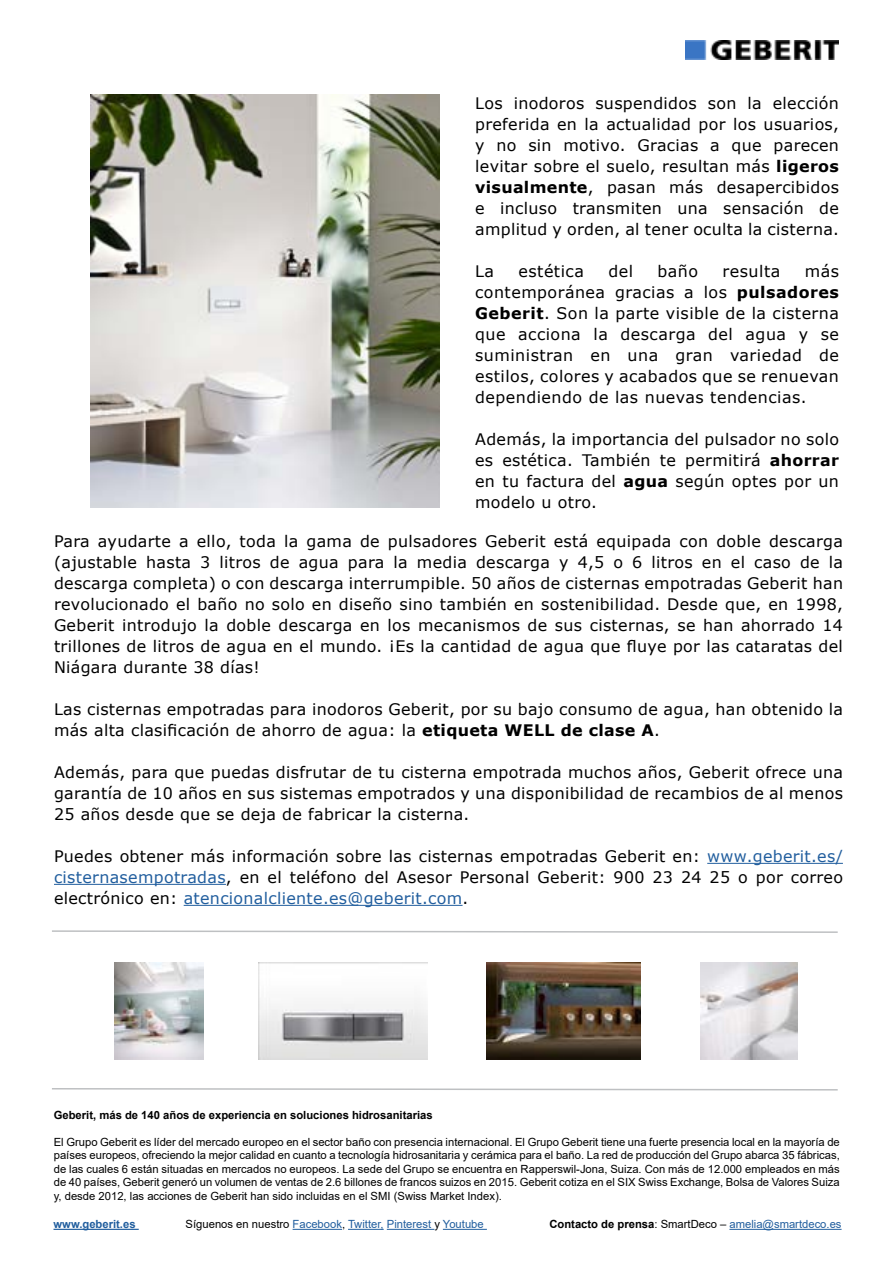
<style>
.page{position:relative;width:893px;height:1263px;background:#fff}
.page>*{position:absolute;margin:0;border:0;box-sizing:border-box;transform-origin:0 0}
.t1{font:15.9px/21px "Verdana";letter-spacing:.02em;color:#000;text-align:justify}
.t2{font:11.25px/13.5px "Arial";color:#000;text-align:justify}
.t3{font:11.25px "Arial";color:#215e9e}
.t4{font:700 11.25px "Arial";color:#000}
.t5{font:700 11.25px "Arial";color:#215e9e}
.s1{font-weight:700}
.s2{color:#215e9e}
.s3{color:#000}
.s4{font-weight:700;color:#000}
</style>
<div class="page">
<hr style="left:707px;top:863px;width:136px;height:1px;background:#215e9e">
<hr style="left:54px;top:884px;width:172px;height:1px;background:#215e9e">
<hr style="left:184px;top:905px;width:279px;height:1px;background:#215e9e">
<hr style="left:54px;top:1229px;width:85px;height:1px;background:#215e9e">
<hr style="left:293px;top:1229px;width:49px;height:1px;background:#215e9e">
<hr style="left:348px;top:1229px;width:36px;height:1px;background:#215e9e">
<hr style="left:387px;top:1229px;width:47px;height:1px;background:#215e9e">
<hr style="left:443px;top:1229px;width:44px;height:1px;background:#215e9e">
<hr style="left:729px;top:1229px;width:113px;height:1px;background:#215e9e">
<svg style="left:52px;top:930px;width:786px;height:3px"></svg>
<svg style="left:52px;top:1088px;width:786px;height:3px"></svg>
<img style="left:90px;top:95px;width:350px;height:413px">
<img style="left:686px;top:40px;width:153px;height:20px">
<img style="left:258px;top:962px;width:169px;height:97px">
<img style="left:487px;top:962px;width:154px;height:97px">
<img style="left:700px;top:962px;width:97px;height:97px">
<img style="left:115px;top:962px;width:89px;height:97px">
<p class="t1" style="left:475px;top:92px;width:365px">Los inodoros suspendidos son la elección preferida en la actualidad por los usuarios, y no sin motivo. Gracias a que parecen levitar sobre el suelo, resultan más <span class="s1">ligeros visualmente</span>, pasan más desapercibidos e incluso transmiten una sensación de amplitud y orden, al tener oculta la cisterna.</p>
<p class="t1" style="left:475px;top:260px;width:20px">La</p>
<p class="t1" style="left:519px;top:260px;width:67px">estética</p>
<p class="t1" style="left:608px;top:260px;width:26px">del</p>
<p class="t1" style="left:657px;top:260px;width:42px">baño</p>
<p class="t1" style="left:723px;top:260px;width:59px">resulta</p>
<p class="t1" style="left:475px;top:260px;width:365px;text-indent:330px">más contemporánea gracias a los <span class="s1">pulsadores Geberit</span>. Son la parte visible de la cisterna que acciona la descarga del agua y se suministran en una gran variedad de estilos, colores y acabados que se renuevan dependiendo de las nuevas tendencias.</p>
<p class="t1" style="left:475px;top:428px;width:365px">Además, la importancia del pulsador no solo es estética. También te permitirá <span class="s1">ahorrar </span>en tu factura del <span class="s1">agua</span> según optes por un modelo u otro.</p>
<p class="t1" style="left:54px;top:530px;width:791px">Para ayudarte a ello, toda la gama de pulsadores Geberit está equipada con doble descarga (ajustable hasta 3 litros de agua para la media descarga y 4,5 o 6 litros en el caso de la descarga completa) o con descarga interrumpible. 50 años de cisternas empotradas Geberit han revolucionado el baño no solo en diseño sino también en sostenibilidad. Desde que, en 1998, Geberit introdujo la doble descarga en los mecanismos de sus cisternas, se han ahorrado 14 trillones de litros de agua en el mundo. ¡Es la cantidad de agua que fluye por las cataratas del Niágara durante 38 días!</p>
<p class="t1" style="left:54px;top:698px;width:790px">Las cisternas empotradas para inodoros Geberit, por su bajo consumo de agua, han obtenido la más alta clasificación de ahorro de agua: la <span class="s1">etiqueta WELL de clase A</span>.</p>
<p class="t1" style="left:54px;top:761px;width:791px">Además, para que puedas disfrutar de tu cisterna empotrada muchos años, Geberit ofrece una garantía de 10 años en sus sistemas empotrados y una disponibilidad de recambios de al menos 25 años desde que se deja de fabricar la cisterna.</p>
<p class="t1" style="left:54px;top:845px;width:790px">Puedes obtener más información sobre las cisternas empotradas Geberit en: <span class="s2">www.geberit.es/ cisternasempotradas</span>, en el teléfono del Asesor Personal Geberit: 900 23 24 25 o por correo electrónico en: <span class="s2">atencionalcliente.es@geberit.com</span>.</p>
<p class="t4" style="left:54px;top:1107px;width:380px">Geberit, más de 140 años de experiencia en soluciones hidrosanitarias</p>
<p class="t2" style="left:54px;top:1135px;width:788px">El Grupo Geberit es líder del mercado europeo en el sector baño con presencia internacional. El Grupo Geberit tiene una fuerte presencia local en la mayoría de países europeos, ofreciendo la mejor calidad en cuanto a tecnología hidrosanitaria y cerámica para el baño. La red de producción del Grupo abarca 35 fábricas, de las cuales 6 están situadas en mercados no europeos. La sede del Grupo se encuentra en Rapperswil-Jona, Suiza. Con más de 12.000 empleados en más de 40 países, Geberit generó un volumen de ventas de 2.6 billones de francos suizos en 2015. Geberit cotiza en el SIX Swiss Exchange, Bolsa de Valores Suiza y, desde 2012, las acciones de Geberit han sido incluidas en el SMI (Swiss Market Index).</p>
<p class="t5" style="left:54px;top:1216px;width:84px">www.geberit.es</p>
<p class="t3" style="left:186px;top:1216px;width:300px"><span class="s3">Síguenos en nuestro</span> Facebook<span class="s3">,</span> Twitter, Pinterest <span class="s3">y</span> Youtube</p>
<p class="t3" style="left:549px;top:1216px;width:294px"><span class="s4">Contacto de prensa</span><span class="s3">: SmartDeco –</span> amelia@smartdeco.es</p>
</div>
